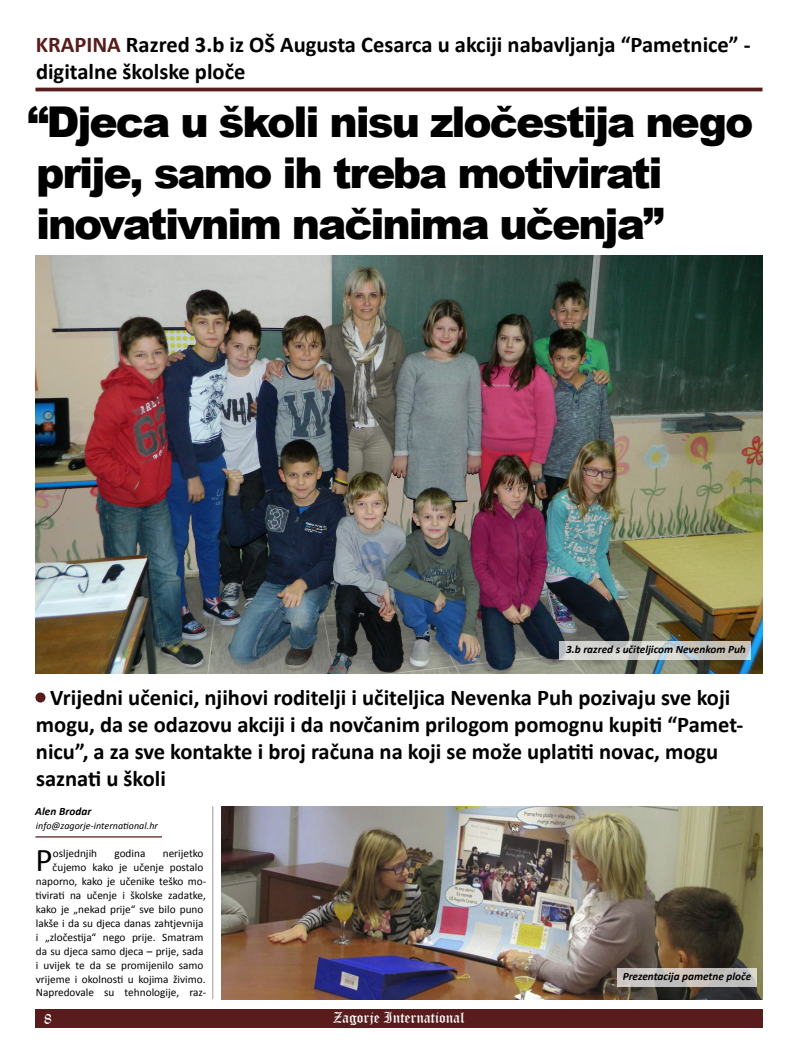
<style>
.page{position:relative;width:798px;height:1063px;background:#fff}
.page>*{position:absolute;margin:0;border:0;box-sizing:border-box;transform-origin:0 0}
.t1{font:900 42.5px/51px "Arial";letter-spacing:-.05em;color:#000}
.t2{font:33.25px "Calibri";color:#000}
.t3{font:700 22.5px/27px "Calibri";color:#000}
.t4{font:15px "Old English Text";color:#fff}
.t5{font:11.25px/14px "Calibri";color:#000;text-align:right}
.t6{font:italic 700 11.25px "Calibri";color:#000}
.t7{font:italic 10px "Calibri";letter-spacing:.005em;color:#000}
.s1{color:#581c1c}
</style>
<div class="page">
<div style="left:35px;top:1009px;width:727px;height:19px;background:#581c1c"></div>
<hr style="left:35px;top:88px;width:727px;height:3px;background:#581c1c">
<div style="left:35px;top:693px;width:10px;height:10px;background:#581c1c;border-radius:50%"></div>
<hr style="left:35px;top:836px;width:127px;height:2px;background:#581c1c">
<img style="left:35px;top:255px;width:727px;height:418px">
<img style="left:221px;top:806px;width:541px;height:193px">
<svg style="left:559px;top:641px;width:191px;height:19px;background:#cccdc9"></svg>
<svg style="left:617px;top:968px;width:138px;height:19px;background:#c6c3bf"></svg>
<hr style="left:212px;top:806px;width:1px;height:193px;background:#9c9b9b">
<h3 class="t3" style="left:36px;top:31px;width:716px"><span class="s1">KRAPINA</span> Razred 3.b iz OŠ Augusta Cesarca u akciji nabavljanja “Pametnice” - digitalne školske ploče</h3>
<h1 class="t1" style="left:27px;top:95px;width:727px">“Djeca u školi nisu zločestija nego prije, samo ih treba motivirati inovativnim načinima učenja”</h1>
<p class="t6" style="left:566px;top:642px;width:181px">3.b razred s učiteljicom Nevenkom Puh</p>
<p class="t3" style="left:36px;top:684px;width:708px;text-indent:14px">Vrijedni učenici, njihovi roditelji i učiteljica Nevenka Puh pozivaju sve koji mogu, da se odazovu akciji i da novčanim prilogom pomognu kupiti “Pamet&shy;nicu”, a za sve kontakte i broj računa na koji se može uplatiti novac, mogu saznati u školi</p>
<p class="t6" style="left:35px;top:804px;width:58px">Alen Brodar</p>
<p class="t7" style="left:36px;top:818px;width:124px">info@zagorje-international.hr</p>
<h2 class="t2" style="left:35px;top:838px;width:19px">P</h2>
<p class="t5" style="left:53px;top:846px;width:46px">osljednjih</p>
<p class="t5" style="left:114px;top:846px;width:32px">godina</p>
<p class="t5" style="left:35px;top:846px;width:172px">nerijetko<br>čujemo kako je učenje postalo naporno, kako je učenike teško mo&shy;tivirati na učenje i školske zadatke, kako je „nekad prije“ sve bilo puno lakše i da su djeca danas zahtjevnija i „zločestija“ nego prije. Smatram da su djeca samo djeca – prije, sada i uvijek te da se promijenilo samo vrijeme i okolnosti u kojima živimo.<br>Napredovale su tehnologije, raz-</p>
<p class="t6" style="left:622px;top:969px;width:130px">Prezentacija pametne ploče</p>
<h3 class="t4" style="left:44px;top:1009px;width:9px">8</h3>
<h3 class="t4" style="left:333px;top:1008px;width:133px">Zagorje International</h3>
</div>
